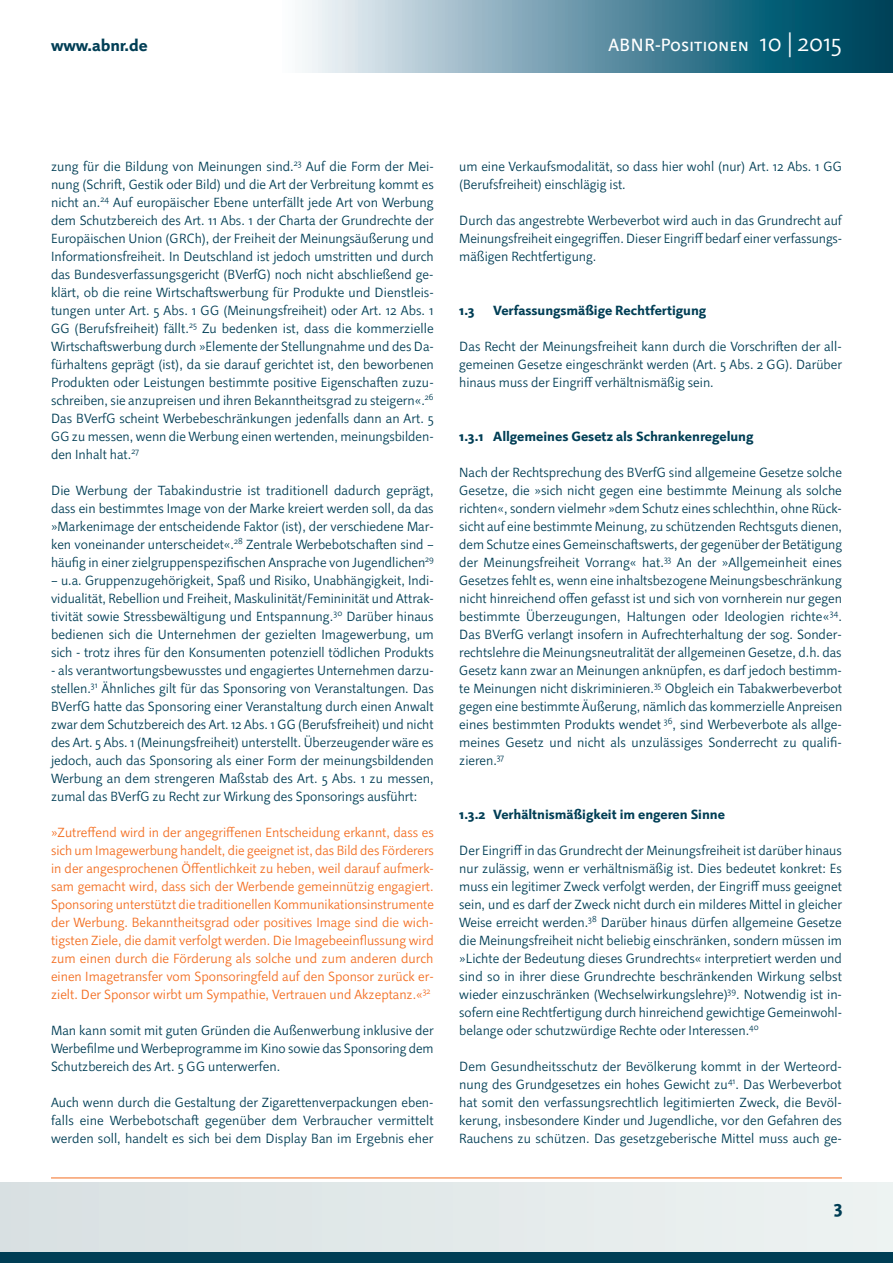
<style>
.page{position:relative;width:893px;height:1263px;background:#fff}
.page>*{position:absolute;margin:0;border:0;box-sizing:border-box;transform-origin:0 0}
.t1{font:18px "Projekt Kapitaelchen";letter-spacing:-.005em;color:#fff}
.t2{font:18px "Projekt Fett";color:#003e55}
.t3{font:16.5px "Projekt Fett";color:#003e55}
.t4{font:300 13.5px/18px "Projekt O";color:#003e55;text-align:justify}
.t5{font:300 13.5px/18px "Projekt O";color:#f36e21;text-align:justify}
.t6{font:13.5px "Projekt Fett";color:#003e55}
.s1{font-family:"Projekt O";font-weight:300;font-size:24.75px}
</style>
<div class="page">
<div style="left:0;top:1182px;width:893px;height:81px;background:#e2e9ea"></div>
<div style="left:0;top:1252px;width:893px;height:11px;background:#003e55"></div>
<svg style="left:302px;top:0;width:591px;height:72px;background:#6595a6"></svg>
<hr style="left:51px;top:1177px;width:791px;height:1px;background:#f36e21">
<p class="t3" style="left:51px;top:36px;width:98px">www.abnr.de</p>
<h1 class="t1" style="left:608px;top:35px;width:235px">ABNR-Positionen <span class="s1">10 | 2015</span></h1>
<p class="t4" style="left:51px;top:158px;width:384px">zung für die Bildung von Meinungen sind.<sup>23</sup> Auf die Form der Mei&shy;nung (Schrift, Gestik oder Bild) und die Art der Verbreitung kommt es nicht an.<sup>24</sup> Auf europäischer Ebene unterfällt jede Art von Werbung dem Schutzbereich des Art. 11 Abs. 1 der Charta der Grundrechte der Europäischen Union (GRCh), der Freiheit der Meinungsäußerung und Informationsfreiheit. In Deutschland ist jedoch umstritten und durch das Bundesverfassungsgericht (BVerfG) noch nicht abschließend ge&shy;klärt, ob die reine Wirtschaftswerbung für Produkte und Dienstleis&shy;tungen unter Art. 5 Abs. 1 GG (Meinungsfreiheit) oder Art. 12 Abs. 1<br>GG (Berufsfreiheit) fällt.<sup>25</sup> Zu bedenken ist, dass die kommerzielle Wirtschaftswerbung durch »Elemente der Stellungnahme und des Da&shy;fürhaltens geprägt (ist), da sie darauf gerichtet ist, den beworbenen Produkten oder Leistungen bestimmte positive Eigenschaften zuzu&shy;schreiben, sie anzupreisen und ihren Bekanntheitsgrad zu steigern«.<sup>26<br></sup>Das BVerfG scheint Werbebeschränkungen jedenfalls dann an Art. 5<br>GG zu messen, wenn die Werbung einen wertenden, meinungsbilden&shy;den Inhalt hat.<sup>27</sup></p>
<p class="t4" style="left:51px;top:482px;width:384px">Die Werbung der Tabakindustrie ist traditionell dadurch geprägt, dass ein bestimmtes Image von der Marke kreiert werden soll, da das »Markenimage der entscheidende Faktor (ist), der verschiedene Mar&shy;ken voneinander unterscheidet«.<sup>28</sup> Zentrale Werbebotschaften sind – häufig in einer zielgruppenspezifischen Ansprache von Jugendlichen<sup>29</sup></p>
<p class="t4" style="left:51px;top:572px;width:384px">– u.a. Gruppenzugehörigkeit, Spaß und Risiko, Unabhängigkeit, Indi&shy;vidualität, Rebellion und Freiheit, Maskulinität/Femininität und Attrak&shy;tivität sowie Stressbewältigung und Entspannung.<sup>30</sup> Darüber hinaus bedienen sich die Unternehmen der gezielten Imagewerbung, um sich - trotz ihres für den Konsumenten potenziell tödlichen Produkts</p>
<p class="t4" style="left:51px;top:662px;width:384px">- als verantwortungsbewusstes und engagiertes Unternehmen darzu&shy;stellen.<sup>31</sup> Ähnliches gilt für das Sponsoring von Veranstaltungen. Das BVerfG hatte das Sponsoring einer Veranstaltung durch einen Anwalt zwar dem Schutzbereich des Art. 12 Abs. 1 GG (Berufsfreiheit) und nicht des Art. 5 Abs. 1 (Meinungsfreiheit) unterstellt. Überzeugender wäre es jedoch, auch das Sponsoring als einer Form der meinungsbildenden Werbung an dem strengeren Maßstab des Art. 5 Abs. 1 zu messen, zumal das BVerfG zu Recht zur Wirkung des Sponsorings ausführt:</p>
<p class="t5" style="left:51px;top:824px;width:384px">»Zutreffend wird in der angegriffenen Entscheidung erkannt, dass es sich um Imagewerbung handelt, die geeignet ist, das Bild des Förderers in der angesprochenen Öffentlichkeit zu heben, weil darauf aufmerk&shy;sam gemacht wird, dass sich der Werbende gemeinnützig engagiert.<br>Sponsoring unterstützt die traditionellen Kommunikationsinstrumente der Werbung. Bekanntheitsgrad oder positives Image sind die wich&shy;tigsten Ziele, die damit verfolgt werden. Die Imagebeeinflussung wird zum einen durch die Förderung als solche und zum anderen durch einen Imagetransfer vom Sponsoringfeld auf den Sponsor zurück er&shy;zielt. Der Sponsor wirbt um Sympathie, Vertrauen und Akzeptanz.«<sup>32</sup></p>
<p class="t4" style="left:51px;top:1022px;width:384px">Man kann somit mit guten Gründen die Außenwerbung inklusive der Werbefilme und Werbeprogramme im Kino sowie das Sponsoring dem Schutzbereich des Art. 5 GG unterwerfen.</p>
<p class="t4" style="left:51px;top:1094px;width:384px">Auch wenn durch die Gestaltung der Zigarettenverpackungen eben&shy;falls eine Werbebotschaft gegenüber dem Verbraucher vermittelt werden soll, handelt es sich bei dem Display Ban im Ergebnis eher</p>
<p class="t4" style="left:459px;top:158px;width:384px">um eine Verkaufsmodalität, so dass hier wohl (nur) Art. 12 Abs. 1 GG (Berufsfreiheit) einschlägig ist.</p>
<p class="t4" style="left:459px;top:212px;width:384px">Durch das angestrebte Werbeverbot wird auch in das Grundrecht auf Meinungsfreiheit eingegriffen. Dieser Eingriff bedarf einer verfassungs&shy;mäßigen Rechtfertigung.</p>
<p class="t6" style="left:459px;top:302px;width:17px">1.3</p>
<p class="t6" style="left:493px;top:302px;width:214px">Verfassungsmäßige Rechtfertigung</p>
<p class="t4" style="left:459px;top:338px;width:384px">Das Recht der Meinungsfreiheit kann durch die Vorschriften der all&shy;gemeinen Gesetze eingeschränkt werden (Art. 5 Abs. 2 GG). Darüber hinaus muss der Eingriff verhältnismäßig sein.</p>
<p class="t6" style="left:459px;top:428px;width:296px">1.3.1 Allgemeines Gesetz als Schrankenregelung</p>
<p class="t4" style="left:459px;top:464px;width:384px">Nach der Rechtsprechung des BVerfG sind allgemeine Gesetze solche Gesetze, die »sich nicht gegen eine bestimmte Meinung als solche richten«, sondern vielmehr »dem Schutz eines schlechthin, ohne Rück&shy;sicht auf eine bestimmte Meinung, zu schützenden Rechtsguts dienen, dem Schutze eines Gemeinschaftswerts, der gegenüber der Betätigung der Meinungsfreiheit Vorrang« hat.<sup>33</sup> An der »Allgemeinheit eines Gesetzes fehlt es, wenn eine inhaltsbezogene Meinungsbeschränkung nicht hinreichend offen gefasst ist und sich von vornherein nur gegen bestimmte Überzeugungen, Haltungen oder Ideologien richte«<sup>34</sup>.<br>Das BVerfG verlangt insofern in Aufrechterhaltung der sog. Sonder&shy;rechtslehre die Meinungsneutralität der allgemeinen Gesetze, d.h. das Gesetz kann zwar an Meinungen anknüpfen, es darf jedoch bestimm&shy;te Meinungen nicht diskriminieren.<sup>35</sup> Obgleich ein Tabakwerbeverbot gegen eine bestimmte Äußerung, nämlich das kommerzielle Anpreisen eines bestimmten Produkts wendet <sup>36</sup>, sind Werbeverbote als allge&shy;meines Gesetz und nicht als unzulässiges Sonderrecht zu qualifi&shy;zieren.<sup>37</sup></p>
<p class="t6" style="left:459px;top:806px;width:267px">1.3.2 Verhältnismäßigkeit im engeren Sinne</p>
<p class="t4" style="left:459px;top:842px;width:384px">Der Eingriff in das Grundrecht der Meinungsfreiheit ist darüber hinaus nur zulässig, wenn er verhältnismäßig ist. Dies bedeutet konkret: Es muss ein legitimer Zweck verfolgt werden, der Eingriff muss geeignet sein, und es darf der Zweck nicht durch ein milderes Mittel in gleicher Weise erreicht werden.<sup>38</sup> Darüber hinaus dürfen allgemeine Gesetze die Meinungsfreiheit nicht beliebig einschränken, sondern müssen im »Lichte der Bedeutung dieses Grundrechts« interpretiert werden und sind so in ihrer diese Grundrechte beschränkenden Wirkung selbst wieder einzuschränken (Wechselwirkungslehre)<sup>39</sup>. Notwendig ist in&shy;sofern eine Rechtfertigung durch hinreichend gewichtige Gemeinwohl&shy;belange oder schutzwürdige Rechte oder Interessen.<sup>40</sup></p>
<p class="t4" style="left:459px;top:1058px;width:384px">Dem Gesundheitsschutz der Bevölkerung kommt in der Werteord&shy;nung des Grundgesetzes ein hohes Gewicht zu<sup>41</sup>. Das Werbeverbot hat somit den verfassungsrechtlich legitimierten Zweck, die Bevöl&shy;kerung, insbesondere Kinder und Jugendliche, vor den Gefahren des Rauchens zu schützen. Das gesetzgeberische Mittel muss auch ge-</p>
<h1 class="t2" style="left:834px;top:1196px;width:10px">3</h1>
</div>
